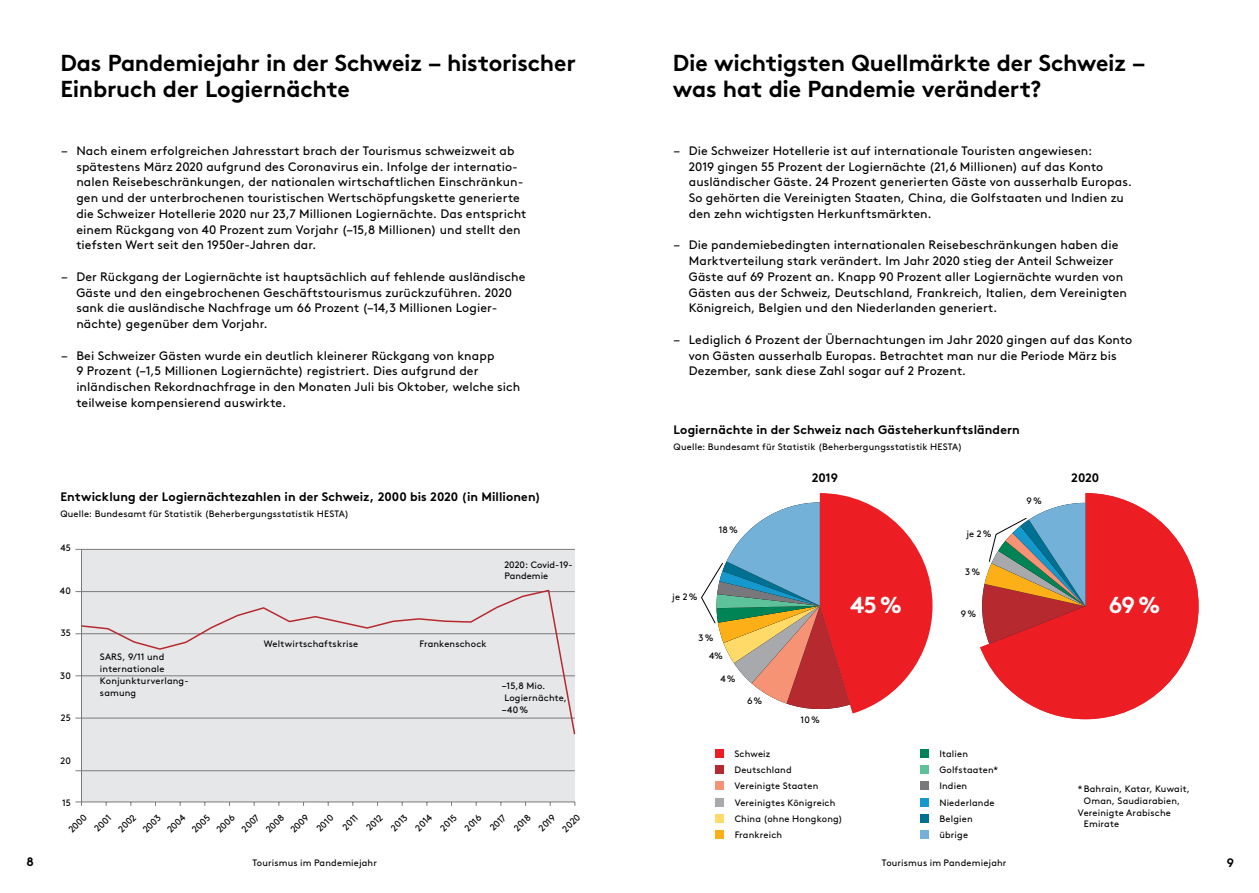
<style>
.page{position:relative;width:1259px;height:893px;background:#fff}
.page>*{position:absolute;margin:0;border:0;box-sizing:border-box;transform-origin:0 0}
.t1{font:700 23.1px/25.3px "Brown Std";letter-spacing:-.01em;color:#000}
.t2{font:700 23.1px "Brown Std";color:#fff}
.t3{font:12.3px/15.8px "Brown Std";letter-spacing:.01em;color:#000}
.t4{font:700 12.3px "Brown Std";letter-spacing:.005em;color:#000}
.t5{font:9.3px/16.4px "Brown Std";letter-spacing:.015em;color:#000}
</style>
<div class="page">
<svg style="left:980px;top:493px;width:218px;height:226px;fill:#ed1d24"></svg>
<div style="left:715px;top:749px;width:9px;height:9px;background:#ed1d24"></div>
<div style="left:715px;top:765px;width:9px;height:9px;background:#b6292f"></div>
<div style="left:715px;top:781px;width:9px;height:9px;background:#f69375"></div>
<div style="left:715px;top:798px;width:9px;height:9px;background:#a7a9ac"></div>
<div style="left:715px;top:814px;width:9px;height:9px;background:#ffda69"></div>
<div style="left:715px;top:831px;width:9px;height:8px;background:#fcaf17"></div>
<div style="left:920px;top:749px;width:8px;height:8px;background:#008455"></div>
<div style="left:920px;top:765px;width:8px;height:9px;background:#5dc199"></div>
<div style="left:920px;top:781px;width:8px;height:9px;background:#77787b"></div>
<div style="left:920px;top:798px;width:8px;height:9px;background:#1598cb"></div>
<div style="left:920px;top:814px;width:8px;height:9px;background:#007193"></div>
<div style="left:920px;top:831px;width:8px;height:8px;background:#73b1d8"></div>
<svg style="left:701px;top:493px;width:231px;height:220px"></svg>
<svg style="left:980px;top:503px;width:105px;height:141px"></svg>
<div style="left:81px;top:549px;width:494px;height:253px;background:#e6e7e8"></div>
<hr style="left:75px;top:770px;width:500px;height:1px;background:#7a7b7d">
<hr style="left:75px;top:718px;width:500px;height:1px;background:#7a7b7d">
<hr style="left:75px;top:675px;width:500px;height:1px;background:#7a7b7d">
<hr style="left:75px;top:633px;width:500px;height:1px;background:#7a7b7d">
<hr style="left:75px;top:591px;width:500px;height:1px;background:#7a7b7d">
<hr style="left:75px;top:549px;width:500px;height:1px;background:#7a7b7d">
<hr style="left:75px;top:802px;width:500px;height:1px;background:#7a7b7d">
<hr style="left:81px;top:549px;width:1px;height:257px;background:#7a7b7d">
<svg style="left:80px;top:589px;width:496px;height:146px"></svg>
<h1 class="t1" style="left:60px;top:50px;width:517px">Das Pandemiejahr in der Schweiz – historischer<br>Einbruch der Logiernächte</h1>
<h1 class="t1" style="left:673px;top:50px;width:473px">Die wichtigsten Quellmärkte der Schweiz – was hat die Pandemie verändert?</h1>
<p class="t3" style="left:76px;top:143px;width:451px;text-indent:-15px">– Nach einem erfolgreichen Jahresstart brach der Tourismus schweizweit ab spätestens März 2020 aufgrund des Coronavirus ein. Infolge der internatio&shy;nalen Reisebeschränkungen, der nationalen wirtschaftlichen Einschränkun&shy;gen und der unterbrochenen touristischen Wertschöpfungskette generierte die Schweizer Hotellerie 2020 nur 23,7 Millionen Logiernächte. Das entspricht einem Rückgang von 40 Prozent zum Vorjahr (−15,8 Millionen) und stellt den tiefsten Wert seit den 1950er-Jahren dar.</p>
<p class="t3" style="left:76px;top:269px;width:450px;text-indent:-15px">– Der Rückgang der Logiernächte ist hauptsächlich auf fehlende ausländische Gäste und den eingebrochenen Geschäftstourismus zurückzuführen. 2020 sank die ausländische Nachfrage um 66 Prozent (−14,3 Millionen Logier&shy;nächte) gegenüber dem Vorjahr.</p>
<p class="t3" style="left:76px;top:348px;width:445px;text-indent:-15px">– Bei Schweizer Gästen wurde ein deutlich kleinerer Rückgang von knapp<br>9 Prozent (−1,5 Millionen Logiernächte) registriert. Dies aufgrund der inländischen Rekordnachfrage in den Monaten Juli bis Oktober, welche sich teilweise kompensierend auswirkte.</p>
<p class="t4" style="left:60px;top:489px;width:482px">Entwicklung der Logiernächtezahlen in der Schweiz, 2000 bis 2020 (in Millionen)</p>
<p class="t5" style="left:60px;top:506px;width:290px">Quelle: Bundesamt für Statistik (Beherbergungsstatistik HESTA)</p>
<p class="t5" style="left:60px;top:540px;width:12px">45</p>
<p class="t5" style="left:60px;top:582px;width:12px">40</p>
<p class="t5" style="left:61px;top:625px;width:12px">35</p>
<p class="t5" style="left:60px;top:667px;width:12px">30</p>
<p class="t5" style="left:61px;top:710px;width:12px">25</p>
<p class="t5" style="left:60px;top:752px;width:12px">20</p>
<p class="t5" style="left:62px;top:795px;width:10px">15</p>
<p class="t5" style="left:64px;top:825px;width:23px;rotate:-45deg">2000</p>
<p class="t5" style="left:90px;top:824px;width:21px;rotate:-45deg">2001</p>
<p class="t5" style="left:114px;top:825px;width:22px;rotate:-45deg">2002</p>
<p class="t5" style="left:139px;top:825px;width:23px;rotate:-45deg">2003</p>
<p class="t5" style="left:163px;top:825px;width:23px;rotate:-45deg">2004</p>
<p class="t5" style="left:188px;top:825px;width:23px;rotate:-45deg">2005</p>
<p class="t5" style="left:212px;top:825px;width:23px;rotate:-45deg">2006</p>
<p class="t5" style="left:237px;top:825px;width:22px;rotate:-45deg">2007</p>
<p class="t5" style="left:262px;top:825px;width:23px;rotate:-45deg">2008</p>
<p class="t5" style="left:286px;top:825px;width:23px;rotate:-45deg">2009</p>
<p class="t5" style="left:312px;top:824px;width:21px;rotate:-45deg">2010</p>
<p class="t5" style="left:338px;top:823px;width:19px;rotate:-45deg">2011</p>
<p class="t5" style="left:362px;top:823px;width:20px;rotate:-45deg">2012</p>
<p class="t5" style="left:387px;top:823px;width:21px;rotate:-45deg">2013</p>
<p class="t5" style="left:411px;top:824px;width:21px;rotate:-45deg">2014</p>
<p class="t5" style="left:436px;top:824px;width:21px;rotate:-45deg">2015</p>
<p class="t5" style="left:460px;top:824px;width:21px;rotate:-45deg">2016</p>
<p class="t5" style="left:486px;top:823px;width:20px;rotate:-45deg">2017</p>
<p class="t5" style="left:510px;top:824px;width:21px;rotate:-45deg">2018</p>
<p class="t5" style="left:534px;top:824px;width:21px;rotate:-45deg">2019</p>
<p class="t5" style="left:558px;top:825px;width:22px;rotate:-45deg">2020</p>
<p class="t5" style="left:504px;top:559px;width:70px;line-height:11.1px">2020: Covid-19-<br>Pandemie</p>
<p class="t5" style="left:264px;top:636px;width:96px">Weltwirtschaftskrise</p>
<p class="t5" style="left:419px;top:636px;width:69px">Frankenschock</p>
<p class="t5" style="left:100px;top:651px;width:90px;line-height:11.9px">SARS, 9/11 und internationale<br>Konjunkturverlang&shy;samung</p>
<p class="t5" style="left:502px;top:680px;width:67px;line-height:11.9px">−15,8 Mio.<br>Logiernächte, −40%</p>
<p class="t3" style="left:689px;top:143px;width:444px;text-indent:-15px">– Die Schweizer Hotellerie ist auf internationale Touristen angewiesen:<br>2019 gingen 55 Prozent der Logiernächte (21,6 Millionen) auf das Konto ausländischer Gäste. 24 Prozent generierten Gäste von ausserhalb Europas.<br>So gehörten die Vereinigten Staaten, China, die Golfstaaten und Indien zu den zehn wichtigsten Herkunftsmärkten.</p>
<p class="t3" style="left:689px;top:237px;width:440px;text-indent:-15px">– Die pandemiebedingten internationalen Reisebeschränkungen haben die Marktverteilung stark verändert. Im Jahr 2020 stieg der Anteil Schweizer Gäste auf 69 Prozent an. Knapp 90 Prozent aller Logiernächte wurden von Gästen aus der Schweiz, Deutschland, Frankreich, Italien, dem Vereinigten Königreich, Belgien und den Niederlanden generiert.</p>
<p class="t3" style="left:689px;top:332px;width:445px;text-indent:-15px">– Lediglich 6 Prozent der Übernachtungen im Jahr 2020 gingen auf das Konto von Gästen ausserhalb Europas. Betrachtet man nur die Periode März bis<br>Dezember, sank diese Zahl sogar auf 2 Prozent.</p>
<p class="t4" style="left:673px;top:422px;width:348px">Logiernächte in der Schweiz nach Gästeherkunftsländern</p>
<p class="t5" style="left:673px;top:438px;width:290px">Quelle: Bundesamt für Statistik (Beherbergungsstatistik HESTA)</p>
<p class="t4" style="left:811px;top:470px;width:28px">2019</p>
<p class="t4" style="left:1071px;top:470px;width:30px">2020</p>
<p class="t5" style="left:719px;top:521px;width:21px">18%</p>
<p class="t5" style="left:672px;top:589px;width:27px">je 2%</p>
<p class="t5" style="left:698px;top:630px;width:16px">3%</p>
<p class="t5" style="left:709px;top:648px;width:15px">4%</p>
<p class="t5" style="left:720px;top:670px;width:17px">4%</p>
<p class="t5" style="left:747px;top:693px;width:17px">6%</p>
<p class="t5" style="left:966px;top:525px;width:27px">je 2%</p>
<p class="t5" style="left:1026px;top:493px;width:17px">9%</p>
<p class="t5" style="left:965px;top:563px;width:16px">3%</p>
<p class="t5" style="left:961px;top:606px;width:17px">9%</p>
<h1 class="t2" style="left:850px;top:591px;width:54px">45%</h1>
<h1 class="t2" style="left:1108px;top:591px;width:53px">69%</h1>
<p class="t5" style="left:800px;top:711px;width:21px">10%</p>
<p class="t5" style="left:734px;top:746px;width:110px">Schweiz<br>Deutschland<br>Vereinigte Staaten<br>Vereinigtes Königreich<br>China (ohne Hongkong)<br>Frankreich</p>
<p class="t5" style="left:939px;top:745px;width:60px">Italien<br>Golfstaaten*<br>Indien</p>
<p class="t5" style="left:939px;top:795px;width:57px">Niederlande<br>Belgien übrige</p>
<p class="t5" style="left:1078px;top:780px;width:113px">*Bahrain, Katar, Kuwait,</p>
<p class="t5" style="left:1084px;top:792px;width:98px">Oman, Saudiarabien,</p>
<p class="t5" style="left:1078px;top:804px;width:94px">Vereinigte Arabische</p>
<p class="t5" style="left:1084px;top:816px;width:37px">Emirate</p>
<p class="t4" style="left:26px;top:855px;width:9px">8</p>
<p class="t5" style="left:252px;top:855px;width:126px">Tourismus im Pandemiejahr</p>
<p class="t5" style="left:882px;top:855px;width:126px">Tourismus im Pandemiejahr</p>
<p class="t4" style="left:1226px;top:855px;width:9px">9</p>
</div>
